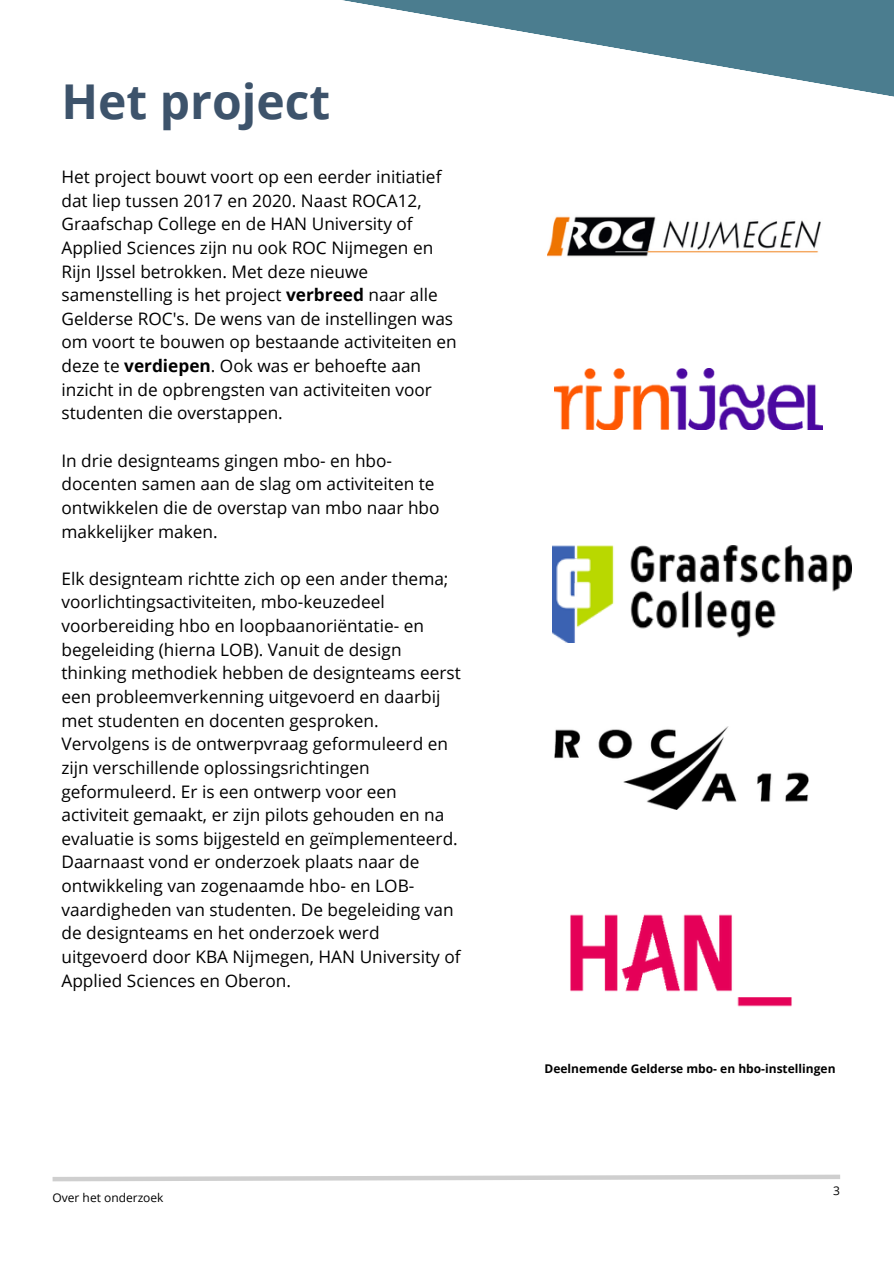
<style>
.page{position:relative;width:894px;height:1264px;background:#fff}
.page>*{position:absolute;margin:0;border:0;box-sizing:border-box;transform-origin:0 0}
.t1{font:700 48px "Open Sans";color:#3d536b}
.t2{font:17.25px/23.7px "Open Sans";color:#000}
.t3{font:700 12px "Open Sans";color:#000}
.t4{font:12px "Open Sans";color:#000}
.s1{font-weight:700}
</style>
<div class="page">
<svg style="left:342px;top:0;width:551px;height:97px"></svg>
<svg style="left:52px;top:1174px;width:788px;height:8px"></svg>
<img style="left:570px;top:914px;width:222px;height:93px">
<img style="left:554px;top:368px;width:268px;height:61px">
<img style="left:554px;top:727px;width:254px;height:82px">
<img style="left:552px;top:546px;width:298px;height:96px">
<img style="left:548px;top:216px;width:273px;height:41px">
<p class="t1" style="left:61px;top:68px;width:270px">Het project</p>
<p class="t2" style="left:61px;top:164px;width:396px">Het project bouwt voort op een eerder initiatief dat liep tussen 2017 en 2020. Naast ROCA12, Graafschap College en de HAN University of Applied Sciences zijn nu ook ROC Nijmegen en Rijn IJssel betrokken. Met deze nieuwe samenstelling is het project <span class="s1">verbreed</span> naar alle Gelderse ROC's. De wens van de instellingen was om voort te bouwen op bestaande activiteiten en deze te <span class="s1">verdiepen</span>. Ook was er behoefte aan inzicht in de opbrengsten van activiteiten voor studenten die overstappen.</p>
<p class="t2" style="left:61px;top:448px;width:379px">In drie designteams gingen mbo- en hbo&shy;docenten samen aan de slag om activiteiten te ontwikkelen die de overstap van mbo naar hbo makkelijker maken.</p>
<p class="t2" style="left:61px;top:566px;width:400px">Elk designteam richtte zich op een ander thema; voorlichtingsactiviteiten, mbo-keuzedeel voorbereiding hbo en loopbaanoriëntatie- en begeleiding (hierna LOB). Vanuit de design thinking methodiek hebben de designteams eerst een probleemverkenning uitgevoerd en daarbij met studenten en docenten gesproken.<br>Vervolgens is de ontwerpvraag geformuleerd en zijn verschillende oplossingsrichtingen geformuleerd. Er is een ontwerp voor een activiteit gemaakt, er zijn pilots gehouden en na evaluatie is soms bijgesteld en geïmplementeerd.</p>
<p class="t2" style="left:61px;top:850px;width:400px">Daarnaast vond er onderzoek plaats naar de ontwikkeling van zogenaamde hbo- en LOB&shy;vaardigheden van studenten. De begeleiding van de designteams en het onderzoek werd uitgevoerd door KBA Nijmegen, HAN University of Applied Sciences en Oberon.</p>
<p class="t4" style="left:53px;top:1189px;width:112px">Over het onderzoek</p>
<p class="t3" style="left:544px;top:1059px;width:292px">Deelnemende Gelderse mbo- en hbo-instellingen</p>
<p class="t4" style="left:833px;top:1182px;width:8px">3</p>
</div>
